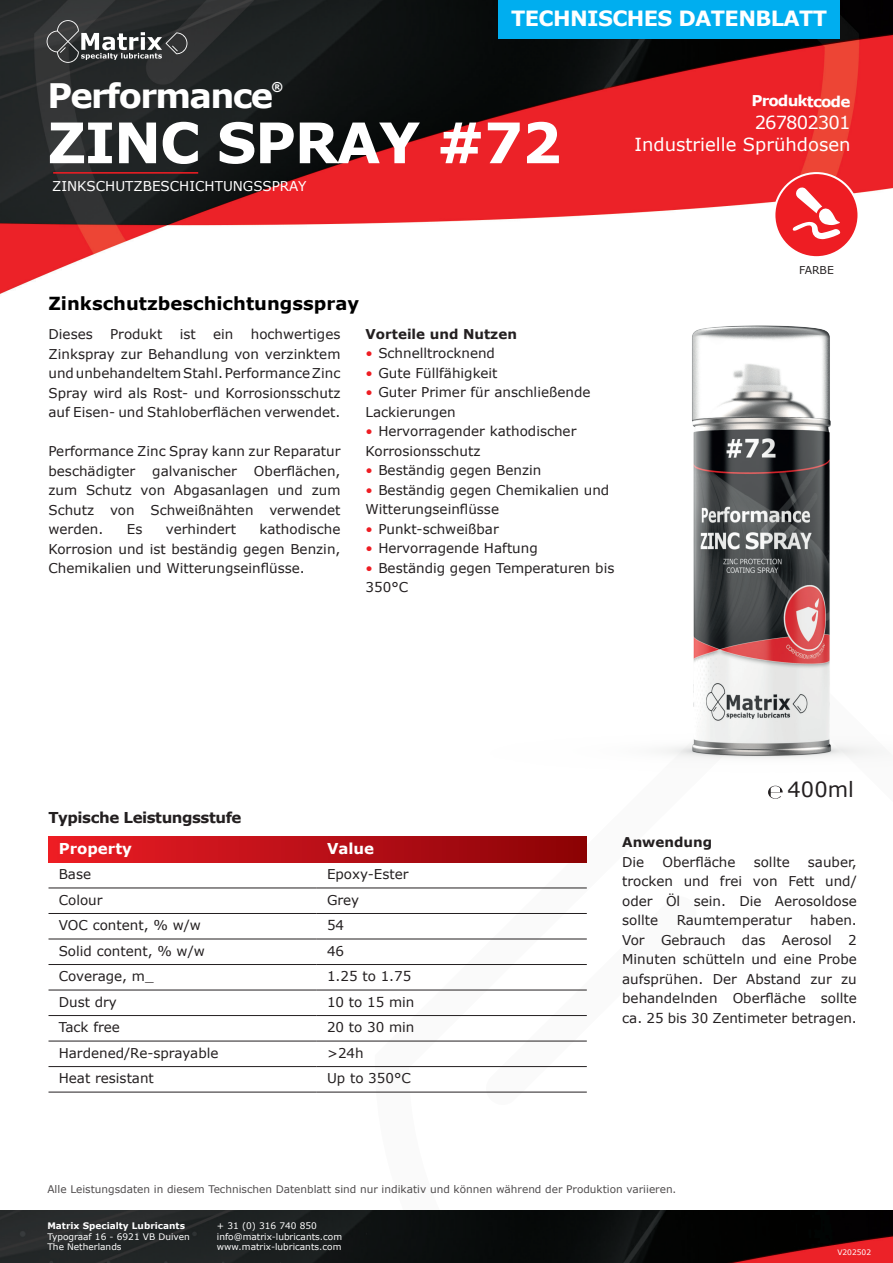
<style>
.page{position:relative;width:893px;height:1263px;background:#fff}
.page>*{position:absolute;margin:0;border:0;box-sizing:border-box;transform-origin:0 0}
.t1{font:700 55.95px "Verdana";letter-spacing:-.025em;color:#fff}
.t2{font:700 33.75px "Verdana";letter-spacing:-.05em;color:#fff}
.t3{font:700 21px "Verdana";letter-spacing:-.03em;color:#fff}
.t4{font:21px "Verdana";color:#231f20}
.t5{font:700 18px "Verdana";color:#000}
.t6{font:18px "Verdana";color:#fff}
.t7{font:18px "Verdana";letter-spacing:-.05em;color:#fff}
.t8{font:700 15px "Verdana";color:#fff}
.t9{font:700 15px "Verdana";letter-spacing:-.03em;color:#231f20}
.t10{font:13.5px/19.5px "Verdana";color:#231f20;text-align:justify}
.t11{font:13.5px "Verdana";color:#fff}
.t12{font:700 13.5px "Verdana";color:#231f20}
.t13{font:700 12.15px "Verdana";color:#fff}
.t14{font:10.8px "Verdana";color:#231f20}
.t15{font:10.5px "Verdana";color:#231f20}
.t16{font:9px/10.5px "Verdana";color:#fff}
.t17{font:700 9px "Verdana";color:#fff}
.t18{font:7.5px "Verdana";color:#fff}
.s1{color:#ee1d23}
</style>
<div class="page">
<img style="left:0;top:0;width:893px;height:294px">
<svg style="left:375px;top:938px;width:518px;height:273px"></svg>
<svg style="left:47px;top:20px;width:140px;height:43px"></svg>
<img style="left:0;top:1211px;width:893px;height:52px">
<div style="left:498px;top:0;width:342px;height:38px;background:#00aeef"></div>
<svg style="left:773px;top:172px;width:86px;height:46px"></svg>
<img style="left:299px;top:218px;width:594px;height:670px">
<div style="left:49px;top:837px;width:268px;height:25px;background:linear-gradient(to right,#ed1d23,#ba1018)"></div>
<div style="left:317px;top:837px;width:270px;height:25px;background:linear-gradient(to right,#bb101a,#8b0204)"></div>
<hr style="left:49px;top:888px;width:268px;height:1px;background:#231f20">
<hr style="left:317px;top:888px;width:270px;height:1px;background:#231f20">
<hr style="left:49px;top:913px;width:268px;height:1px;background:#231f20">
<hr style="left:317px;top:913px;width:270px;height:1px;background:#231f20">
<hr style="left:49px;top:939px;width:268px;height:1px;background:#231f20">
<hr style="left:317px;top:939px;width:270px;height:1px;background:#231f20">
<hr style="left:49px;top:964px;width:268px;height:1px;background:#231f20">
<hr style="left:317px;top:964px;width:270px;height:1px;background:#231f20">
<hr style="left:49px;top:990px;width:268px;height:1px;background:#231f20">
<hr style="left:317px;top:990px;width:270px;height:1px;background:#231f20">
<hr style="left:49px;top:1015px;width:268px;height:1px;background:#231f20">
<hr style="left:317px;top:1015px;width:270px;height:1px;background:#231f20">
<hr style="left:49px;top:1041px;width:268px;height:1px;background:#231f20">
<hr style="left:317px;top:1041px;width:270px;height:1px;background:#231f20">
<hr style="left:49px;top:1066px;width:268px;height:1px;background:#231f20">
<hr style="left:317px;top:1066px;width:270px;height:1px;background:#231f20">
<hr style="left:49px;top:1092px;width:268px;height:1px;background:#231f20">
<hr style="left:317px;top:1092px;width:270px;height:1px;background:#231f20">
<hr style="left:53px;top:172px;width:145px;height:2px;background:#ee1d23">
<svg style="left:768px;top:786px;width:15px;height:13px"></svg>
<h2 class="t2" style="left:47px;top:74px;width:227px">Performance</h2>
<p class="t13" style="left:272px;top:79px;width:13px">®</p>
<h3 class="t3" style="left:511px;top:5px;width:318px">TECHNISCHES DATENBLATT</h3>
<p class="t8" style="left:752px;top:90px;width:100px;rotate:1deg">Produktcode</p>
<h1 class="t1" style="left:47px;top:106px;width:516px">ZINC SPRAY #72</h1>
<p class="t11" style="left:52px;top:178px;width:256px">ZINKSCHUTZBESCHICHTUNGSSPRAY</p>
<h3 class="t7" style="left:755px;top:111px;width:97px">267802301</h3>
<h3 class="t6" style="left:634px;top:133px;width:217px">Industrielle Sprühdosen</h3>
<h3 class="t5" style="left:49px;top:292px;width:312px">Zinkschutzbeschichtungsspray</h3>
<p class="t10" style="left:49px;top:325px;width:293px;text-indent:202px">hochwertiges Zinkspray zur Behandlung von verzinktem und unbehandeltem Stahl. Performance Zinc Spray wird als Rost- und Korrosionsschutz auf Eisen- und Stahloberflächen verwendet.</p>
<p class="t10" style="left:49px;top:442px;width:293px">Performance Zinc Spray kann zur Reparatur beschädigter</p>
<p class="t10" style="left:49px;top:325px;width:46px">Dieses</p>
<p class="t10" style="left:110px;top:325px;width:54px">Produkt</p>
<p class="t10" style="left:180px;top:325px;width:18px">ist</p>
<p class="t10" style="left:213px;top:325px;width:22px">ein</p>
<p class="t10" style="left:49px;top:461px;width:293px;text-indent:205px">Oberflächen, zum Schutz von Abgasanlagen und zum Schutz von Schweißnähten verwendet werden.</p>
<p class="t10" style="left:152px;top:461px;width:86px">galvanischer</p>
<p class="t10" style="left:49px;top:519px;width:293px;text-indent:211px">kathodische Korrosion und ist beständig gegen Benzin, Chemikalien und Witterungseinflüsse.</p>
<p class="t10" style="left:127px;top:519px;width:17px">Es</p>
<p class="t10" style="left:166px;top:519px;width:72px">verhindert</p>
<p class="t12" style="left:366px;top:325px;width:153px">Vorteile und Nutzen</p>
<p class="t10" style="left:366px;top:344px;width:131px"><span class="s1">•</span> Schnelltrocknend</p>
<p class="t10" style="left:366px;top:363px;width:134px"><span class="s1">•</span> Gute Füllfähigkeit</p>
<p class="t10" style="left:366px;top:383px;width:226px"><span class="s1">•</span> Guter Primer für anschließende<br>Lackierungen</p>
<p class="t10" style="left:366px;top:422px;width:212px"><span class="s1">•</span> Hervorragender kathodischer<br>Korrosionsschutz</p>
<p class="t10" style="left:366px;top:461px;width:177px"><span class="s1">•</span> Beständig gegen Benzin</p>
<p class="t10" style="left:366px;top:480px;width:245px"><span class="s1">•</span> Beständig gegen Chemikalien und<br>Witterungseinflüsse</p>
<p class="t10" style="left:366px;top:519px;width:135px"><span class="s1">•</span> Punkt-schweißbar</p>
<p class="t10" style="left:366px;top:539px;width:174px"><span class="s1">•</span> Hervorragende Haftung</p>
<p class="t10" style="left:366px;top:558px;width:250px"><span class="s1">•</span> Beständig gegen Temperaturen bis<br>350°C</p>
<p class="t14" style="left:799px;top:263px;width:36px">FARBE</p>
<p class="t9" style="left:49px;top:807px;width:195px">Typische Leistungsstufe</p>
<p class="t8" style="left:59px;top:838px;width:75px">Property</p>
<p class="t8" style="left:327px;top:838px;width:49px">Value</p>
<p class="t10" style="left:59px;top:865px;width:34px">Base</p>
<p class="t10" style="left:327px;top:865px;width:83px">Epoxy-Ester</p>
<p class="t10" style="left:59px;top:890px;width:45px">Colour</p>
<p class="t10" style="left:327px;top:890px;width:34px">Grey</p>
<p class="t10" style="left:59px;top:916px;width:144px">VOC content, % w/w</p>
<p class="t10" style="left:327px;top:916px;width:19px">54</p>
<p class="t10" style="left:59px;top:941px;width:148px">Solid content, % w/w</p>
<p class="t10" style="left:327px;top:941px;width:19px">46</p>
<p class="t10" style="left:59px;top:967px;width:96px">Coverage, m_</p>
<p class="t10" style="left:327px;top:967px;width:86px">1.25 to 1.75</p>
<p class="t10" style="left:59px;top:992px;width:60px">Dust dry</p>
<p class="t10" style="left:327px;top:992px;width:89px">10 to 15 min</p>
<p class="t10" style="left:59px;top:1018px;width:63px">Tack free</p>
<p class="t10" style="left:327px;top:1018px;width:89px">20 to 30 min</p>
<p class="t10" style="left:59px;top:1043px;width:161px">Hardened/Re-sprayable</p>
<p class="t10" style="left:327px;top:1043px;width:38px">&gt;24h</p>
<p class="t10" style="left:59px;top:1069px;width:97px">Heat resistant</p>
<p class="t10" style="left:327px;top:1069px;width:85px">Up to 350°C</p>
<h3 class="t4" style="left:788px;top:776px;width:68px">400ml</h3>
<p class="t12" style="left:622px;top:833px;width:91px">Anwendung</p>
<p class="t10" style="left:622px;top:852px;width:24px">Die</p>
<p class="t10" style="left:662px;top:852px;width:75px">Oberfläche</p>
<p class="t10" style="left:754px;top:852px;width:37px">sollte</p>
<p class="t10" style="left:622px;top:852px;width:236px;text-indent:186px">sauber, trocken und frei von Fett und/ oder Öl sein. Die Aerosoldose sollte</p>
<p class="t10" style="left:622px;top:911px;width:236px;text-indent:188px">haben.<br>Vor Gebrauch das Aerosol 2<br>Minuten schütteln und eine Probe aufsprühen. Der Abstand zur zu behandelnden Oberfläche sollte ca. 25 bis 30 Zentimeter betragen.</p>
<p class="t10" style="left:677px;top:911px;width:117px">Raumtemperatur</p>
<p class="t15" style="left:47px;top:1183px;width:630px">Alle Leistungsdaten in diesem Technischen Datenblatt sind nur indikativ und können während der Produktion variieren.</p>
<p class="t17" style="left:47px;top:1220px;width:139px">Matrix Specialty Lubricants</p>
<p class="t16" style="left:47px;top:1231px;width:144px">Typograaf 16 - 6921 VB Duiven<br>The Netherlands</p>
<p class="t16" style="left:217px;top:1221px;width:127px">+ 31 (0) 316 740 850 info@matrix-lubricants.com www.matrix-lubricants.com</p>
<p class="t18" style="left:837px;top:1247px;width:35px">V202502</p>
</div>
